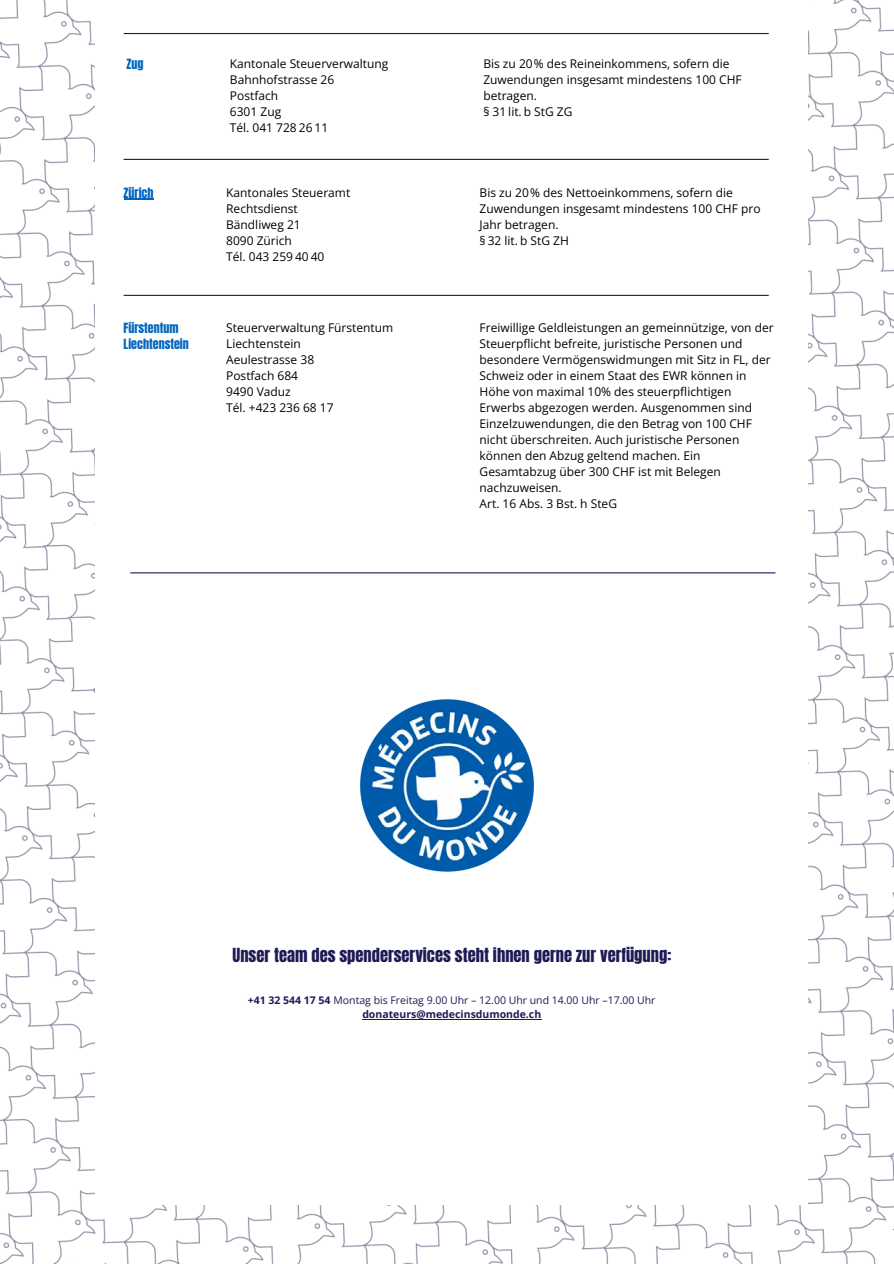
<style>
.page{position:relative;width:894px;height:1264px;background:#fff}
.page>*{position:absolute;margin:0;border:0;box-sizing:border-box;transform-origin:0 0}
.t1{font:16.5px "Anton";color:#1d1a55}
.t2{font:12px/16px "Open Sans";color:#000}
.t3{font:12px/16px "Anton";color:#0065bd}
.t4{font:10.5px "Open Sans";color:#1d1a55}
.t5{font:700 10.5px "Open Sans";color:#1d1a55}
.s1{font-weight:700}
</style>
<div class="page">
<img style="left:0;top:0;width:893px;height:1263px">
<div style="left:96px;top:0;width:711px;height:1204px;background:#fff"></div>
<hr style="left:124px;top:33px;width:644px;height:1px;background:#1d1a55">
<hr style="left:124px;top:159px;width:644px;height:1px;background:#1d1a55">
<hr style="left:124px;top:295px;width:644px;height:1px;background:#1d1a55">
<hr style="left:130px;top:572px;width:645px;height:1px;background:#1d1a55">
<img style="left:361px;top:699px;width:172px;height:172px">
<svg style="left:124px;top:199px;width:29px;height:1px"></svg>
<hr style="left:362px;top:1019px;width:179px;height:1px;background:#1d1a55">
<h2 class="t3" style="left:127px;top:56px;width:18px">Zug</h2>
<h2 class="t2" style="left:230px;top:56px;width:160px">Kantonale Steuerverwaltung<br>Bahnhofstrasse 26<br>Postfach<br>6301 Zug<br>Tél. 041 728 26 11</h2>
<h2 class="t2" style="left:483px;top:56px;width:260px">Bis zu 20 % des Reineinkommens, sofern die<br>Zuwendungen insgesamt mindestens 100 CHF betragen.<br>§ 31 lit. b StG ZG</h2>
<h2 class="t3" style="left:124px;top:185px;width:31px">Zürich</h2>
<h2 class="t2" style="left:226px;top:184px;width:126px">Kantonales Steueramt<br>Rechtsdienst<br>Bändliweg 21<br>8090 Zürich<br>Tél. 043 259 40 40</h2>
<h2 class="t2" style="left:479px;top:184px;width:282px">Bis zu 20 % des Nettoeinkommens, sofern die<br>Zuwendungen insgesamt mindestens 100 CHF pro<br>Jahr betragen.<br>§ 32 lit. b StG ZH</h2>
<h2 class="t3" style="left:124px;top:320px;width:67px">Fürstentum<br>Liechtenstein</h2>
<h2 class="t2" style="left:226px;top:319px;width:169px">Steuerverwaltung Fürstentum<br>Liechtenstein<br>Aeulestrasse 38<br>Postfach 684<br>9490 Vaduz<br>Tél. +423 236 68 17</h2>
<h2 class="t2" style="left:479px;top:319px;width:295px">Freiwillige Geldleistungen an gemeinnützige, von der Steuerpflicht befreite, juristische Personen und besondere Vermögenswidmungen mit Sitz in FL, der Schweiz oder in einem Staat des EWR können in Höhe von maximal 10% des steuerpflichtigen Erwerbs abgezogen werden. Ausgenommen sind Einzelzuwendungen, die den Betrag von 100 CHF nicht überschreiten. Auch juristische Personen können den Abzug geltend machen. Ein Gesamtabzug über 300 CHF ist mit Belegen nachzuweisen.<br>Art. 16 Abs. 3 Bst. h SteG</h2>
<p class="t1" style="left:232px;top:942px;width:440px">Unser team des spenderservices steht ihnen gerne zur verfügung:</p>
<h1 class="t4" style="left:248px;top:993px;width:409px"><span class="s1">+41 32 544 17 54</span> Montag bis Freitag 9.00 Uhr – 12.00 Uhr und 14.00 Uhr –17.00 Uhr</h1>
<p class="t5" style="left:362px;top:1007px;width:180px">donateurs@medecinsdumonde.ch</p>
</div>
